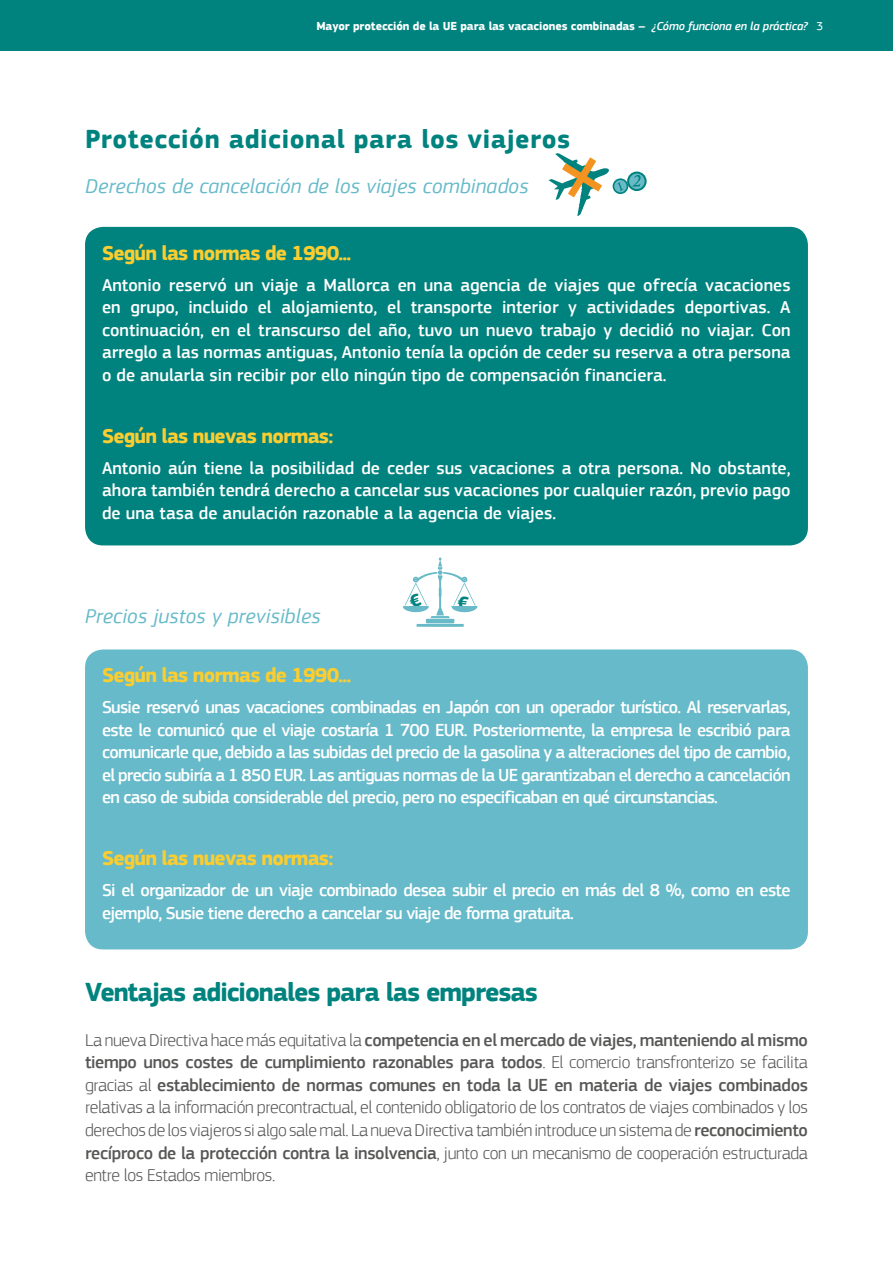
<style>
.page{position:relative;width:893px;height:1263px;background:#fff}
.page>*{position:absolute;margin:0;border:0;box-sizing:border-box;transform-origin:0 0}
.t1{font:700 27px "EC Square Sans Pro";letter-spacing:.02em;color:#00837e}
.t2{font:700 27px "EC Square Sans Pro";letter-spacing:-.04em;color:#00837e}
.t3{font:700 21px "EC Square Sans Pro";letter-spacing:-.04em;color:#facd31}
.t4{font:italic 21px "EC Square Sans Pro";letter-spacing:.01em;color:#66bac9}
.t5{font:500 18px/22.5px "EC Square Sans Pro";letter-spacing:-.04em;color:#fff;text-align:justify}
.t6{font:300 18px/22.5px "EC Square Sans Pro";letter-spacing:-.02em;color:#575756;text-align:justify}
.t7{font:700 12px "EC Square Sans Pro";letter-spacing:-.01em;color:#fff}
.s1{font-weight:500;font-style:italic}
.s2{font-weight:400}
.s3{font-weight:500}
</style>
<div class="page">
<div style="left:0;top:0;width:893px;height:51px;background:#00837e"></div>
<div style="left:85px;top:227px;width:723px;height:318px;background:#00837e;border-radius:18px"></div>
<div style="left:85px;top:649px;width:723px;height:300px;background:#66bac9;border-radius:18px"></div>
<div style="left:613px;top:179px;width:14px;height:14px;background:#68bac8;border-radius:50%"></div>
<div style="left:613px;top:178px;width:15px;height:16px;border:2px solid #00837e;border-radius:50%"></div>
<svg style="left:617px;top:182px;width:7px;height:10px"></svg>
<svg style="left:628px;top:173px;width:18px;height:17px"></svg>
<div style="left:627px;top:172px;width:20px;height:19px;border:2px solid #00837e;border-radius:50%"></div>
<svg style="left:632px;top:174px;width:9px;height:13px"></svg>
<svg style="left:548px;top:153px;width:61px;height:63px"></svg>
<svg style="left:403px;top:557px;width:74px;height:70px"></svg>
<p class="t7" style="left:316px;top:19px;width:508px">Mayor protección de la UE para las vacaciones combinadas – <span class="s1">¿Cómo funciona en la práctica?</span> <span class="s2">3</span></p>
<h1 class="t1" style="left:85px;top:123px;width:487px">Protección adicional para los viajeros</h1>
<p class="t4" style="left:85px;top:174px;width:445px">Derechos de cancelación de los viajes combinados</p>
<p class="t3" style="left:102px;top:240px;width:251px">Según las normas de 1990...</p>
<p class="t5" style="left:102px;top:274px;width:690px">Antonio reservó un viaje a Mallorca en una agencia de viajes que ofrecía vacaciones en grupo, incluido el alojamiento, el transporte interior y actividades deportivas. A continuación, en el transcurso del año, tuvo un nuevo trabajo y decidió no viajar. Con arreglo a las normas antiguas, Antonio tenía la opción de ceder su reserva a otra persona o de anularla sin recibir por ello ningún tipo de compensación financiera.</p>
<p class="t3" style="left:102px;top:423px;width:233px">Según las nuevas normas:</p>
<p class="t5" style="left:102px;top:457px;width:690px">Antonio aún tiene la posibilidad de ceder sus vacaciones a otra persona. No obstante, ahora también tendrá derecho a cancelar sus vacaciones por cualquier razón, previo pago de una tasa de anulación razonable a la agencia de viajes.</p>
<p class="t4" style="left:85px;top:604px;width:237px">Precios justos y previsibles</p>
<p class="t3" style="left:102px;top:663px;width:251px">Según las normas de 1990...</p>
<p class="t5" style="left:102px;top:696px;width:690px">Susie reservó unas vacaciones combinadas en Japón con un operador turístico. Al reservarlas, este le comunicó que el viaje costaría 1 700 EUR. Posteriormente, la empresa le escribió para comunicarle que, debido a las subidas del precio de la gasolina y a alteraciones del tipo de cambio, el precio subiría a 1 850 EUR. Las antiguas normas de la UE garantizaban el derecho a cancelación en caso de subida considerable del precio, pero no especificaban en qué circunstancias.</p>
<p class="t3" style="left:102px;top:846px;width:233px">Según las nuevas normas:</p>
<p class="t5" style="left:102px;top:879px;width:690px">Si el organizador de un viaje combinado desea subir el precio en más del 8 %, como en este ejemplo, Susie tiene derecho a cancelar su viaje de forma gratuita.</p>
<h1 class="t2" style="left:85px;top:976px;width:454px">Ventajas adicionales para las empresas</h1>
<p class="t6" style="left:85px;top:1029px;width:724px">La nueva Directiva hace más equitativa la <span class="s3">competencia en el mercado de viajes, manteniendo al mismo tiempo unos costes de cumplimiento razonables para todos</span>. El comercio transfronterizo se facilita gracias al <span class="s3">establecimiento de normas comunes en toda la UE en materia de viajes combinados </span>relativas a la información precontractual, el contenido obligatorio de los contratos de viajes combinados y los derechos de los viajeros si algo sale mal. La nueva Directiva también introduce un sistema de <span class="s3">reconocimiento recíproco de la protección contra la insolvencia</span>, junto con un mecanismo de cooperación estructurada entre los Estados miembros.</p>
</div>
